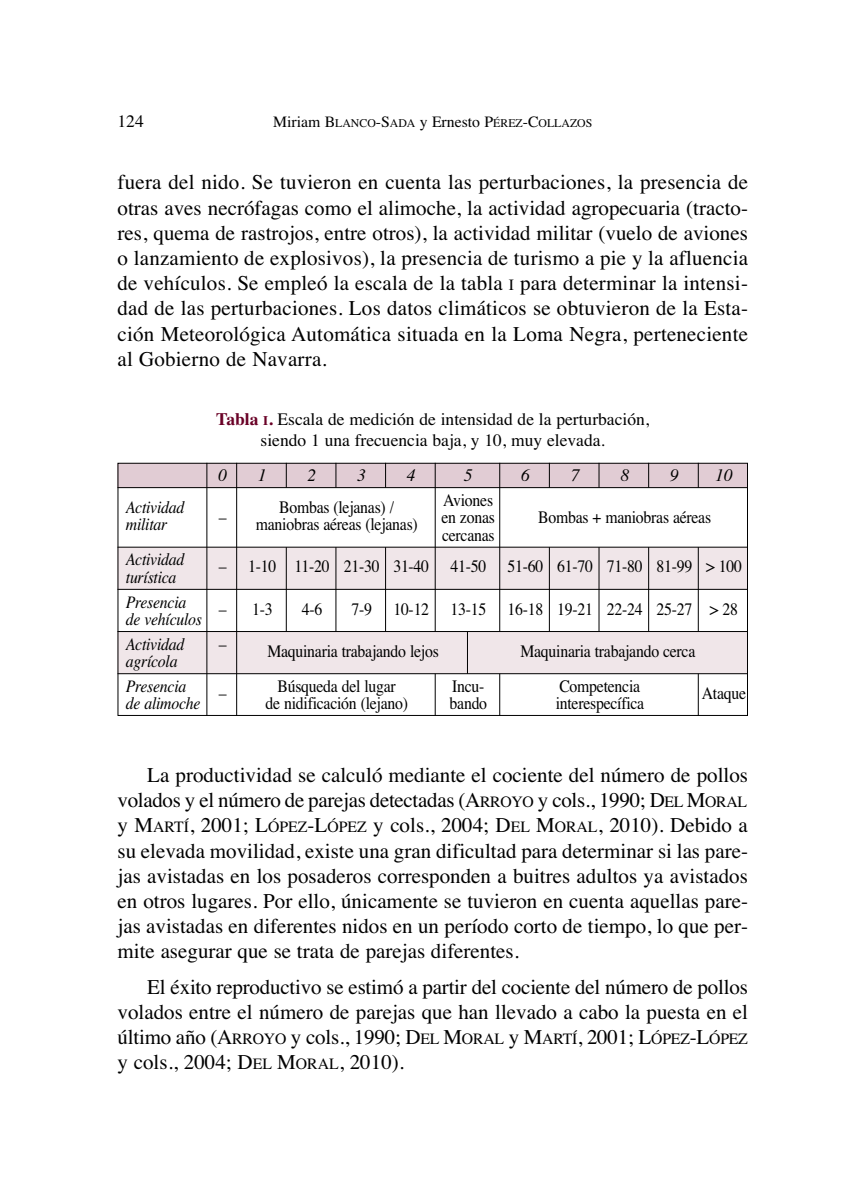
<style>
.page{position:relative;width:850px;height:1190px;background:#fff}
.page>*{position:absolute;margin:0;border:0;box-sizing:border-box;transform-origin:0 0}
.t1{font:21px/25.2px "Times";color:#000;text-align:justify}
.t2{font:17.5px "Times";letter-spacing:-.015em;color:#000;scale:.9 1}
.t3{font:17.5px/21px "Times";letter-spacing:-.015em;color:#000;text-align:center}
.t4{font:italic 17.5px/24.8px "Times";letter-spacing:-.015em;color:#000;scale:.9 1}
.t5{font:italic 17.5px "Times";letter-spacing:-.015em;color:#000}
.t6{font:15.75px "Times";color:#000}
.s1{font-size:11.9px}
.s2{font-size:15.75px}
.s3{font-weight:700;color:#690026}
.s4{font-weight:700;font-size:13.12px;color:#690026}
</style>
<div class="page">
<div style="left:117px;top:463px;width:630px;height:24px;background:#e1ccd4"></div>
<div style="left:117px;top:547px;width:630px;height:42px;background:#f0e6e9"></div>
<div style="left:117px;top:631px;width:630px;height:42px;background:#f0e6e9"></div>
<div style="left:117px;top:463px;width:630px;height:253px;border:1px solid #000"></div>
<hr style="left:117px;top:487px;width:630px;height:1px;background:#000">
<hr style="left:117px;top:547px;width:630px;height:1px;background:#000">
<hr style="left:117px;top:589px;width:630px;height:1px;background:#000">
<hr style="left:117px;top:631px;width:630px;height:1px;background:#000">
<hr style="left:117px;top:673px;width:630px;height:1px;background:#000">
<hr style="left:206px;top:463px;width:1px;height:253px;background:#000">
<hr style="left:236px;top:463px;width:1px;height:253px;background:#000">
<svg style="left:286px;top:463px;width:1px;height:24px"></svg>
<svg style="left:335px;top:463px;width:1px;height:24px"></svg>
<svg style="left:385px;top:463px;width:1px;height:24px"></svg>
<svg style="left:549px;top:463px;width:1px;height:24px"></svg>
<svg style="left:598px;top:463px;width:1px;height:24px"></svg>
<svg style="left:648px;top:463px;width:1px;height:24px"></svg>
<svg style="left:697px;top:463px;width:1px;height:24px"></svg>
<hr style="left:286px;top:547px;width:1px;height:84px;background:#000">
<hr style="left:335px;top:547px;width:1px;height:84px;background:#000">
<hr style="left:385px;top:547px;width:1px;height:84px;background:#000">
<hr style="left:549px;top:547px;width:1px;height:84px;background:#000">
<hr style="left:598px;top:547px;width:1px;height:84px;background:#000">
<hr style="left:648px;top:547px;width:1px;height:84px;background:#000">
<hr style="left:697px;top:673px;width:1px;height:43px;background:#000">
<hr style="left:697px;top:547px;width:1px;height:84px;background:#000">
<hr style="left:435px;top:463px;width:1px;height:168px;background:#000">
<hr style="left:434px;top:673px;width:1px;height:43px;background:#000">
<hr style="left:499px;top:673px;width:1px;height:43px;background:#000">
<hr style="left:467px;top:631px;width:1px;height:42px;background:#000">
<hr style="left:499px;top:463px;width:1px;height:168px;background:#000">
<p class="t3" style="left:117px;top:113px;width:28px">124</p>
<p class="t6" style="left:273px;top:116px;width:321px">Miriam B<span class="s1">LANCO</span>-S<span class="s1">ADA</span> y Ernesto P<span class="s1">ÉREZ</span>-C<span class="s1">OLLAZOS</span></p>
<p class="t1" style="left:117px;top:172px;width:632px">fuera del nido. Se tuvieron en cuenta las perturbaciones, la presencia de otras aves necrófagas como el alimoche, la actividad agropecuaria (tracto&shy;res, quema de rastrojos, entre otros), la actividad militar (vuelo de aviones o lanzamiento de explosivos), la presencia de turismo a pie y la afluencia de vehículos. Se empleó la escala de la tabla <span class="s2">I</span> para determinar la intensi&shy;dad de las perturbaciones. Los datos climáticos se obtuvieron de la Esta&shy;ción Meteorológica Automática situada en la Loma Negra, perteneciente al Gobierno de Navarra.</p>
<p class="t3" style="left:216px;top:410px;width:434px"><span class="s3">Tabla</span> <span class="s4">I</span><span class="s3">.</span> Escala de medición de intensidad de la perturbación, siendo 1 una frecuencia baja, y 10, muy elevada.</p>
<p class="t5" style="left:218px;top:469px;width:10px">0</p>
<p class="t5" style="left:258px;top:469px;width:10px">1</p>
<p class="t5" style="left:307px;top:469px;width:10px">2</p>
<p class="t5" style="left:357px;top:469px;width:10px">3</p>
<p class="t5" style="left:407px;top:469px;width:10px">4</p>
<p class="t5" style="left:464px;top:469px;width:10px">5</p>
<p class="t5" style="left:521px;top:469px;width:10px">6</p>
<p class="t5" style="left:570px;top:469px;width:10px">7</p>
<p class="t5" style="left:620px;top:469px;width:10px">8</p>
<p class="t5" style="left:670px;top:469px;width:10px">9</p>
<p class="t5" style="left:715px;top:469px;width:19px">10</p>
<p class="t2" style="left:443px;top:494px;width:57px">Aviones</p>
<p class="t4" style="left:126px;top:496px;width:66px">Actividad</p>
<p class="t2" style="left:279px;top:501px;width:129px">Bombas (lejanas) /</p>
<p class="t4" style="left:126px;top:513px;width:48px">militar</p>
<p class="t2" style="left:219px;top:518px;width:223px">– maniobras aéreas (lejanas)</p>
<p class="t2" style="left:441px;top:511px;width:61px">en zonas</p>
<p class="t2" style="left:538px;top:511px;width:193px">Bombas + maniobras aéreas</p>
<p class="t2" style="left:442px;top:528px;width:60px">cercanas</p>
<p class="t4" style="left:126px;top:549px;width:66px">Actividad</p>
<p class="t2" style="left:219px;top:560px;width:582px">– 1-10 11-20 21-30 31-40 41-50 51-60 61-70 71-80 81-99 &gt; 100</p>
<p class="t4" style="left:126px;top:566px;width:69px">turística<br>Presencia</p>
<p class="t2" style="left:219px;top:602px;width:61px">– 1-3</p>
<p class="t2" style="left:302px;top:602px;width:24px">4-6</p>
<p class="t2" style="left:351px;top:602px;width:431px">7-9 10-12 13-15 16-18 19-21 22-24 25-27 &gt; 28</p>
<p class="t4" style="left:126px;top:608px;width:86px">de vehículos<br>Actividad</p>
<p class="t2" style="left:219px;top:644px;width:246px">– Maquinaria trabajando lejos</p>
<p class="t2" style="left:520px;top:644px;width:196px">Maquinaria trabajando cerca</p>
<p class="t4" style="left:126px;top:650px;width:69px">agrícola<br>Presencia</p>
<p class="t2" style="left:277px;top:680px;width:133px">Búsqueda del lugar</p>
<p class="t2" style="left:452px;top:680px;width:37px">Incu-</p>
<p class="t2" style="left:559px;top:680px;width:91px">Competencia</p>
<p class="t2" style="left:701px;top:687px;width:51px">Ataque</p>
<p class="t2" style="left:219px;top:687px;width:10px">–</p>
<p class="t4" style="left:126px;top:692px;width:84px">de alimoche</p>
<p class="t2" style="left:265px;top:697px;width:160px">de nidificación (lejano)</p>
<p class="t2" style="left:449px;top:697px;width:43px">bando</p>
<p class="t2" style="left:555px;top:697px;width:100px">interespecífica</p>
<p class="t1" style="left:117px;top:764px;width:632px;text-indent:30px">La productividad se calculó mediante el cociente del número de pollos volados y el número de parejas detectadas (A<span class="s2">RROYO</span> y cols., 1990; D<span class="s2">EL</span> M<span class="s2">ORAL </span>y M<span class="s2">ARTÍ</span>, 2001; L<span class="s2">ÓPEZ</span>-L<span class="s2">ÓPEZ</span> y cols., 2004; D<span class="s2">EL</span> M<span class="s2">ORAL</span>, 2010). Debido a su elevada movilidad, existe una gran dificultad para determinar si las pare&shy;jas avistadas en los posaderos corresponden a buitres adultos ya avistados en otros lugares. Por ello, únicamente se tuvieron en cuenta aquellas pare&shy;jas avistadas en diferentes nidos en un período corto de tiempo, lo que per&shy;mite asegurar que se trata de parejas diferentes.</p>
<p class="t1" style="left:117px;top:976px;width:632px;text-indent:30px">El éxito reproductivo se estimó a partir del cociente del número de pollos volados entre el número de parejas que han llevado a cabo la puesta en el último año (A<span class="s2">RROYO</span> y cols., 1990; D<span class="s2">EL</span> M<span class="s2">ORAL</span> y M<span class="s2">ARTÍ</span>, 2001; L<span class="s2">ÓPEZ</span>-L<span class="s2">ÓPEZ </span>y cols., 2004; D<span class="s2">EL</span> M<span class="s2">ORAL</span>, 2010).</p>
</div>
